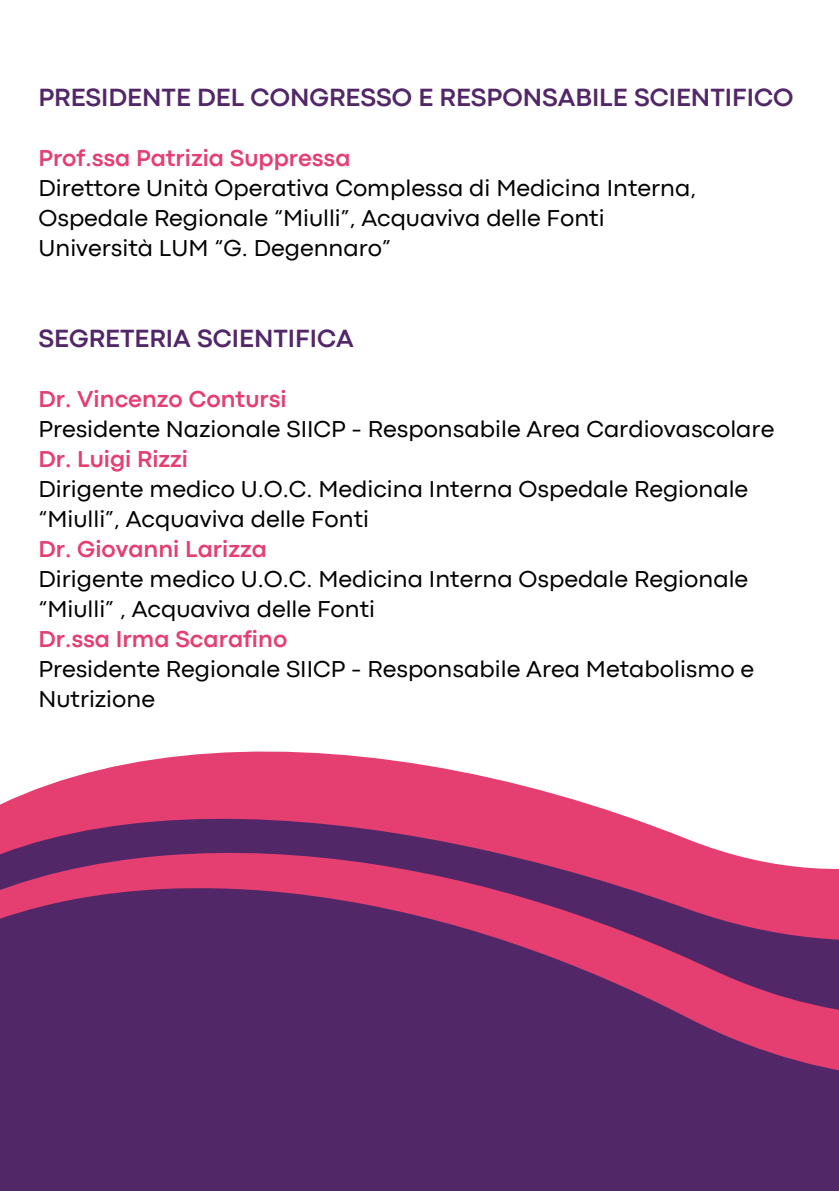
<style>
.page{position:relative;width:839px;height:1191px;background:#fff}
.page>*{position:absolute;margin:0;border:0;box-sizing:border-box;transform-origin:0 0}
.t1{font:700 26px "Codec Pro";color:#522768}
.t2{font:24px/30px "Codec Pro";color:#000}
.t3{font:700 24px "Codec Pro";color:#e43f70}
</style>
<div class="page">
<svg style="left:0;top:754px;width:838px;height:437px;fill:#522768"></svg>
<svg style="left:0;top:852px;width:838px;height:228px;fill:#522768"></svg>
<h1 class="t1" style="left:38px;top:88px;width:756px">PRESIDENTE DEL CONGRESSO E RESPONSABILE SCIENTIFICO</h1>
<p class="t3" style="left:38px;top:149px;width:313px">Prof.ssa Patrizia Suppressa</p>
<p class="t2" style="left:38px;top:175px;width:659px">Direttore Unità Operativa Complessa di Medicina Interna,<br>Ospedale Regionale “Miulli”, Acquaviva delle Fonti</p>
<p class="t2" style="left:38px;top:235px;width:354px">Università LUM “G. Degennaro”</p>
<h1 class="t1" style="left:38px;top:329px;width:317px">SEGRETERIA SCIENTIFICA</h1>
<p class="t3" style="left:38px;top:391px;width:249px">Dr. Vincenzo Contursi</p>
<p class="t2" style="left:38px;top:416px;width:737px">Presidente Nazionale SIICP - Responsabile Area Cardiovascolare</p>
<p class="t3" style="left:38px;top:451px;width:151px">Dr. Luigi Rizzi</p>
<p class="t2" style="left:38px;top:476px;width:711px">Dirigente medico U.O.C. Medicina Interna Ospedale Regionale “Miulli”, Acquaviva delle Fonti</p>
<p class="t3" style="left:38px;top:541px;width:230px">Dr. Giovanni Larizza</p>
<p class="t2" style="left:38px;top:566px;width:711px">Dirigente medico U.O.C. Medicina Interna Ospedale Regionale “Miulli” , Acquaviva delle Fonti</p>
<p class="t3" style="left:38px;top:631px;width:250px">Dr.ssa Irma Scarafino</p>
<p class="t2" style="left:38px;top:656px;width:717px">Presidente Regionale SIICP - Responsabile Area Metabolismo e<br>Nutrizione</p>
</div>
